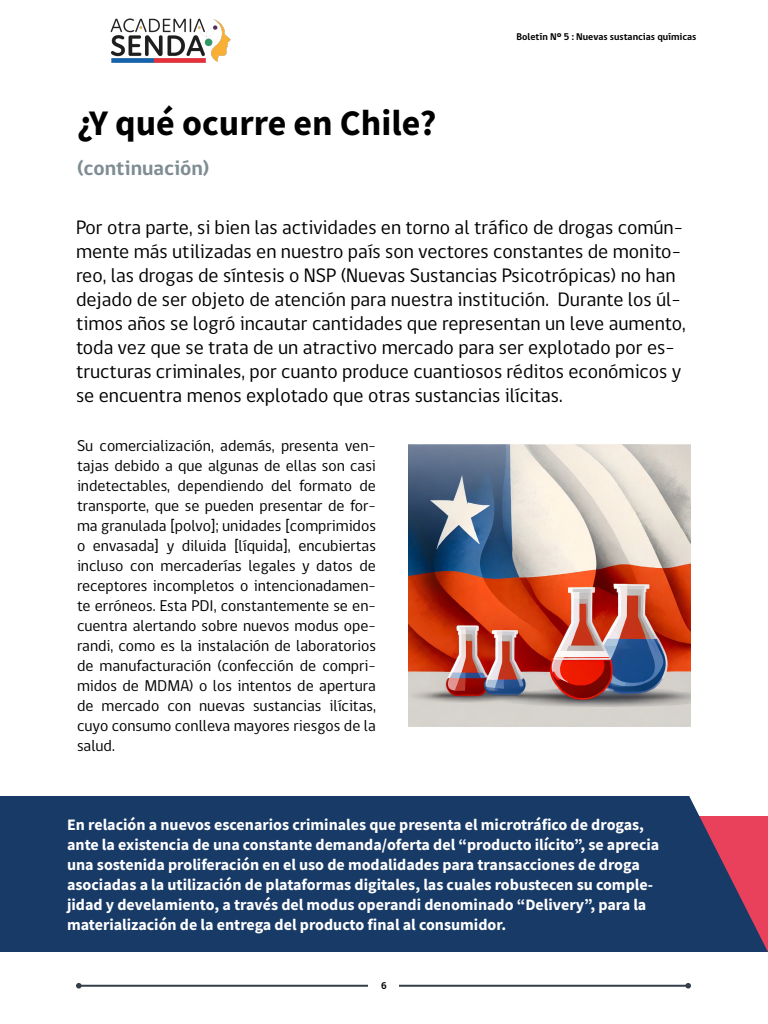
<style>
.page{position:relative;width:768px;height:1024px;background:#fff}
.page>*{position:absolute;margin:0;border:0;box-sizing:border-box;transform-origin:0 0}
.t1{font:700 36px "Source Sans Pro";color:#000}
.t2{font:700 21px "gob CL";color:#7e8d93}
.t3{font:20px/24px "gob CL";color:#000}
.t4{font:16px/20px "gob CL";color:#000;text-align:justify}
.t5{font:700 16px/20px "Source Sans Pro";color:#fff}
.t6{font:700 10px "gob CL";color:#000}
</style>
<div class="page">
<div style="left:0;top:796px;width:768px;height:156px;background:#183a67"></div>
<img style="left:408px;top:444px;width:283px;height:283px">
<hr style="left:79px;top:985px;width:289px;height:2px;background:#343e4a">
<svg style="left:76px;top:983px;width:6px;height:6px"></svg>
<hr style="left:399px;top:985px;width:289px;height:2px;background:#343e4a">
<svg style="left:685px;top:983px;width:6px;height:6px"></svg>
<img style="left:110px;top:18px;width:121px;height:45px">
<h1 class="t1" style="left:77px;top:100px;width:361px">¿Y qué ocurre en Chile?</h1>
<h2 class="t2" style="left:77px;top:154px;width:134px">(continuación)</h2>
<p class="t6" style="left:516px;top:29px;width:182px">Boletín Nº 5 : Nuevas sustancias químicas</p>
<p class="t3" style="left:76px;top:216px;width:611px">Por otra parte, si bien las actividades en torno al tráfico de drogas común&shy;mente más utilizadas en nuestro país son vectores constantes de monito&shy;reo, las drogas de síntesis o NSP (Nuevas Sustancias Psicotrópicas) no han dejado de ser objeto de atención para nuestra institución. Durante los úl&shy;timos años se logró incautar cantidades que representan un leve aumento, toda vez que se trata de un atractivo mercado para ser explotado por es&shy;tructuras criminales, por cuanto produce cuantiosos réditos económicos y se encuentra menos explotado que otras sustancias ilícitas.</p>
<p class="t4" style="left:77px;top:436px;width:300px">Su comercialización, además, presenta ven&shy;tajas debido a que algunas de ellas son casi indetectables, dependiendo del formato de transporte, que se pueden presentar de for&shy;ma granulada [polvo]; unidades [comprimidos o envasada] y diluida [líquida], encubiertas incluso con mercaderías legales y datos de receptores incompletos o intencionadamen&shy;te erróneos. Esta PDI, constantemente se en&shy;cuentra alertando sobre nuevos modus ope&shy;randi, como es la instalación de laboratorios de manufacturación (confección de compri&shy;midos de MDMA) o los intentos de apertura de mercado con nuevas sustancias ilícitas, cuyo consumo conlleva mayores riesgos de la salud.</p>
<p class="t5" style="left:67px;top:814px;width:594px">En relación a nuevos escenarios criminales que presenta el microtráfico de drogas, ante la existencia de una constante demanda/oferta del “producto ilícito”, se aprecia una sostenida proliferación en el uso de modalidades para transacciones de droga asociadas a la utilización de plataformas digitales, las cuales robustecen su comple&shy;jidad y develamiento, a través del modus operandi denominado “Delivery”, para la materialización de la entrega del producto final al consumidor.</p>
<p class="t6" style="left:381px;top:978px;width:7px">6</p>
</div>
